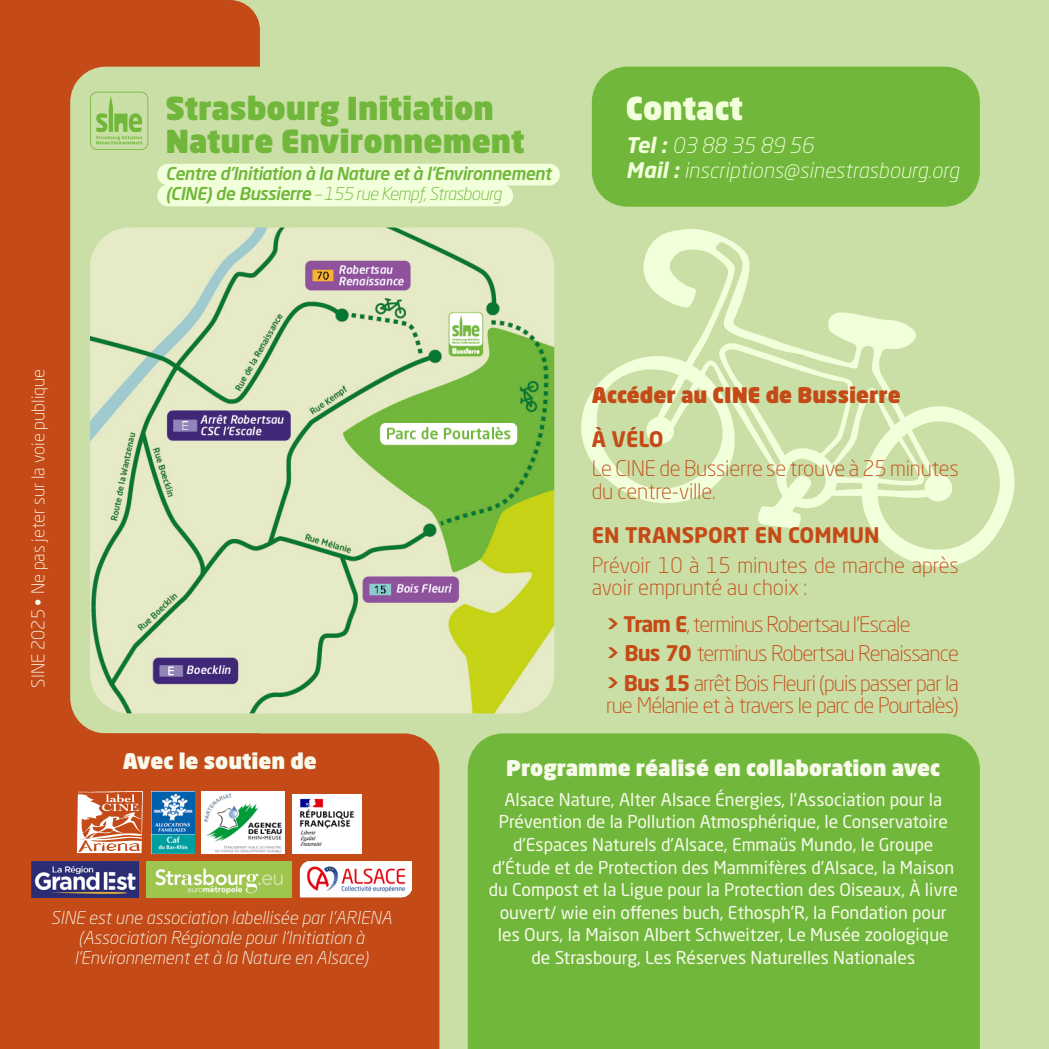
<style>
.page{position:relative;width:1049px;height:1049px;background:#cadfa5}
.page>*{position:absolute;margin:0;border:0;box-sizing:border-box;transform-origin:0 0}
.t1{font:900 31.25px/33.2px "Neo Sans W1 G";color:#70b73b}
.t2{font:900 31.25px "Neo Sans W1 G";color:#f2ffdb}
.t3{font:300 21.25px/29.5px "Neo Sans W1 G";letter-spacing:-.04em;color:#c44a17}
.t4{font:300 21.25px/22.5px "Neo Sans W1 G";color:#c44a17}
.t5{font:300 21.25px/22.5px "Neo Sans W1 G";letter-spacing:-.01em;color:#c44a17}
.t6{font:900 21.25px "Neo Sans W1 G";color:#f8faeb}
.t7{font:italic 300 21.25px/25px "Neo Sans W1 G";color:#f2ffdb}
.t8{font:900 21.25px "Neo Sans W1 G";color:#c44a17}
.t9{font:700 21.25px "Neo Sans W1 G";color:#c44a17}
.t10{font:17.5px/22.5px "Neo Sans W1 G";color:#f8faeb;text-align:center}
.t11{font:italic 300 17.5px/20px "Neo Sans W1 G";color:#f8faeb;text-align:center}
.t12{font:italic 500 17.5px/20px "Neo Sans W1 G";letter-spacing:-.03em;color:#70b73b}
.t13{font:300 17.5px "Neo Sans W1 G";color:#f8faeb}
.s1{font-weight:300}
.s2{font-weight:700}
</style>
<div class="page">
<div style="left:0;top:0;width:260px;height:1049px;background:#c44a17"></div>
<div style="left:70px;top:67px;width:484px;height:666px;background:#cadfa5;border-radius:35px"></div>
<svg style="left:581px;top:228px;width:434px;height:339px"></svg>
<img style="left:90px;top:227px;width:464px;height:486px">
<div style="left:592px;top:67px;width:388px;height:140px;background:#70b73b;border-radius:35px"></div>
<div style="left:468px;top:733px;width:512px;height:316px;background:#70b73b"></div>
<div style="left:23px;top:733px;width:416px;height:316px;background:#c44a17"></div>
<div style="left:157px;top:164px;width:403px;height:21px;background:#f2ffdb;border-radius:11px"></div>
<div style="left:157px;top:185px;width:356px;height:21px;background:#f2ffdb;border-radius:11px"></div>
<svg style="left:90px;top:92px;width:58px;height:58px"></svg>
<svg style="left:77px;top:791px;width:67px;height:62px;background:#de9b7f"></svg>
<img style="left:300px;top:861px;width:111px;height:36px">
<img style="left:152px;top:791px;width:42px;height:62px">
<img style="left:31px;top:861px;width:107px;height:36px">
<img style="left:292px;top:794px;width:69px;height:59px">
<img style="left:146px;top:861px;width:146px;height:36px">
<img style="left:202px;top:791px;width:83px;height:62px">
<p class="t13" style="left:27px;top:688px;width:320px;rotate:-90deg">SINE 2025 • Ne pas jeter sur la voie publique</p>
<h1 class="t1" style="left:165px;top:92px;width:361px">Strasbourg Initiation<br>Nature Environnement</h1>
<p class="t12" style="left:165px;top:164px;width:387px">Centre d'Initiation à la Nature et à l'Environnement (CINE) de Bussierre <span class="s1">– 155 rue Kempf, Strasbourg</span></p>
<h1 class="t2" style="left:626px;top:88px;width:118px">Contact</h1>
<p class="t7" style="left:626px;top:133px;width:335px"><span class="s2">Tel :</span> 03 88 35 89 56<br><span class="s2">Mail :</span> inscriptions@sinestrasbourg.org</p>
<p class="t8" style="left:592px;top:380px;width:310px">Accéder au CINE de Bussierre</p>
<p class="t9" style="left:592px;top:425px;width:73px">À VÉLO</p>
<p class="t5" style="left:592px;top:457px;width:369px">Le CINE de Bussierre se trouve à 25 minutes du centre-ville.</p>
<p class="t9" style="left:592px;top:521px;width:289px">EN TRANSPORT EN COMMUN</p>
<p class="t4" style="left:592px;top:553px;width:369px">Prévoir 10 à 15 minutes de marche après avoir emprunté au choix :</p>
<p class="t3" style="left:606px;top:609px;width:354px"><span class="s2">&gt; Tram E</span>, terminus Robertsau l'Escale<br><span class="s2">&gt; Bus 70</span> terminus Robertsau Renaissance <span class="s2">&gt; Bus 15</span> arrêt Bois Fleuri (puis passer par la</p>
<p class="t3" style="left:606px;top:691px;width:354px">rue Mélanie et à travers le parc de Pourtalès)</p>
<p class="t6" style="left:123px;top:747px;width:196px">Avec le soutien de</p>
<p class="t11" style="left:51px;top:908px;width:343px">SINE est une association labellisée par l’ARIENA (Association Régionale pour l’Initiation à l’Environnement et à la Nature en Alsace)</p>
<p class="t6" style="left:506px;top:754px;width:436px">Programme réalisé en collaboration avec</p>
<p class="t10" style="left:489px;top:788px;width:471px">Alsace Nature, Alter Alsace Énergies, l'Association pour la Prévention de la Pollution Atmosphérique, le Conservatoire d'Espaces Naturels d'Alsace, Emmaüs Mundo, le Groupe d'Étude et de Protection des Mammifères d'Alsace, la Maison du Compost et la Ligue pour la Protection des Oiseaux, À livre ouvert/ wie ein offenes buch, Ethosph'R, la Fondation pour les Ours, la Maison Albert Schweitzer, Le Musée zoologique de Strasbourg, Les Réserves Naturelles Nationales</p>
</div>
